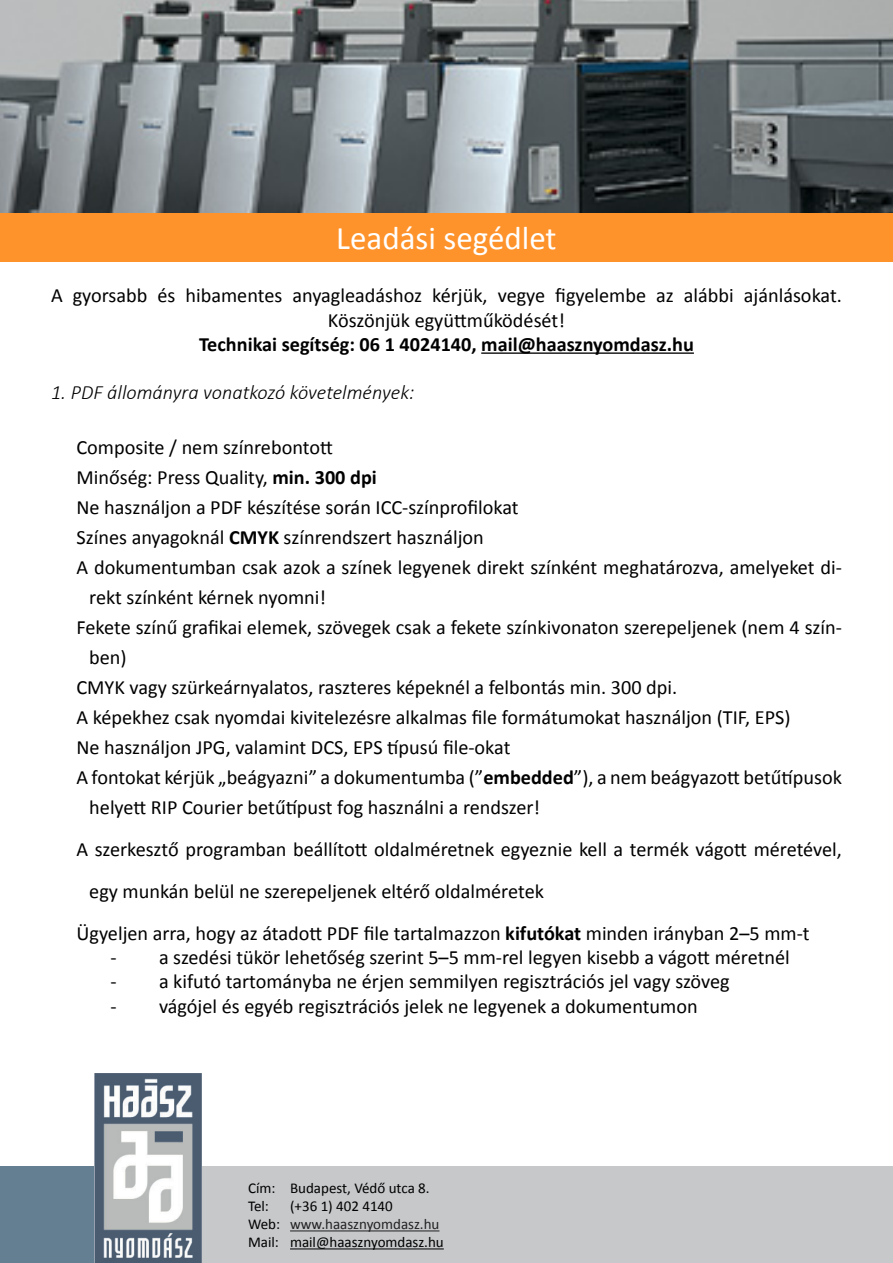
<style>
.page{position:relative;width:893px;height:1263px;background:#fff}
.page>*{position:absolute;margin:0;border:0;box-sizing:border-box;transform-origin:0 0}
.t1{font:33px "Calibri";color:#fff}
.t2{font:20.25px/24.3px "Calibri";color:#000;text-align:center}
.t3{font:700 20.25px "Calibri";color:#000}
.t4{font:italic 300 20.25px "Calibri";color:#000}
.t5{font:15px/18px "Calibri";color:#000}
.s1{font-weight:700}
.s2{color:#222223}
</style>
<div class="page">
<img style="left:0;top:0;width:893px;height:213px">
<div style="left:0;top:213px;width:893px;height:48px;background:#ff932b"></div>
<div style="left:0;top:1166px;width:510px;height:97px;background:#647e92"></div>
<div style="left:201px;top:1166px;width:692px;height:97px;background:#c7c8ca"></div>
<hr style="left:290px;top:1230px;width:149px;height:1px;background:#222223">
<hr style="left:290px;top:1248px;width:154px;height:1px;background:#000">
<hr style="left:481px;top:352px;width:213px;height:2px;background:#000">
<img style="left:95px;top:1073px;width:107px;height:190px">
<h1 class="t1" style="left:336px;top:218px;width:222px">Leadási segédlet</h1>
<p class="t2" style="left:51px;top:283px;width:792px">A gyorsabb és hibamentes anyagleadáshoz kérjük, vegye figyelembe az alábbi ajánlásokat.<br>Köszönjük együttműködését!</p>
<p class="t3" style="left:199px;top:331px;width:496px">Technikai segítség: 06 1 4024140, mail@haasznyomdasz.hu</p>
<p class="t4" style="left:51px;top:380px;width:365px">1. PDF állományra vonatkozó követelmények:</p>
<p class="t2" style="left:77px;top:435px;width:258px">Composite / nem színrebontott</p>
<p class="t2" style="left:77px;top:465px;width:302px">Minőség: Press Quality, <span class="s1">min. 300 dpi</span></p>
<p class="t2" style="left:77px;top:495px;width:444px">Ne használjon a PDF készítése során ICC-színprofilokat</p>
<p class="t2" style="left:77px;top:525px;width:409px">Színes anyagoknál <span class="s1">CMYK</span> színrendszert használjon</p>
<p class="t2" style="left:77px;top:555px;width:767px">A dokumentumban csak azok a színek legyenek direkt színként meghatározva, amelyeket di-</p>
<p class="t2" style="left:89px;top:585px;width:238px">rekt színként kérnek nyomni!</p>
<p class="t2" style="left:77px;top:615px;width:767px">Fekete színű grafikai elemek, szövegek csak a fekete színkivonaton szerepeljenek (nem 4 szín-</p>
<p class="t2" style="left:89px;top:645px;width:39px">ben)</p>
<p class="t2" style="left:76px;top:675px;width:602px">CMYK vagy szürkeárnyalatos, raszteres képeknél a felbontás min. 300 dpi.</p>
<p class="t2" style="left:76px;top:705px;width:716px">A képekhez csak nyomdai kivitelezésre alkalmas file formátumokat használjon (TIF, EPS)</p>
<p class="t2" style="left:76px;top:735px;width:435px">Ne használjon JPG, valamint DCS, EPS típusú file-okat</p>
<p class="t2" style="left:76px;top:765px;width:767px">A fontokat kérjük „beágyazni” a dokumentumba (”<span class="s1">embedded</span>”), a nem beágyazott betűtípusok</p>
<p class="t2" style="left:89px;top:795px;width:452px">helyett RIP Courier betűtípust fog használni a rendszer!</p>
<p class="t2" style="left:77px;top:837px;width:767px">A szerkesztő programban beállított oldalméretnek egyeznie kell a termék vágott méretével,</p>
<p class="t2" style="left:89px;top:879px;width:456px">egy munkán belül ne szerepeljenek eltérő oldalméretek</p>
<p class="t2" style="left:77px;top:921px;width:735px">Ügyeljen arra, hogy az átadott PDF file tartalmazzon <span class="s1">kifutókat</span> minden irányban 2–5 mm-t</p>
<p class="t2" style="left:111px;top:945px;width:681px">- a szedési tükör lehetőség szerint 5–5 mm-rel legyen kisebb a vágott méretnél</p>
<p class="t2" style="left:111px;top:969px;width:621px">- a kifutó tartományba ne érjen semmilyen regisztrációs jel vagy szöveg</p>
<p class="t2" style="left:111px;top:994px;width:589px">- vágójel és egyéb regisztrációs jelek ne legyenek a dokumentumon</p>
<p class="t5" style="left:248px;top:1179px;width:183px">Cím: Budapest, Védő utca 8.<br>Tel:</p>
<p class="t5" style="left:248px;top:1197px;width:197px;text-align:center">(+36 1) 402 4140<br>Web: <span class="s2">www.haasznyomdasz.hu<br></span>Mail: mail@haasznyomdasz.hu</p>
</div>
